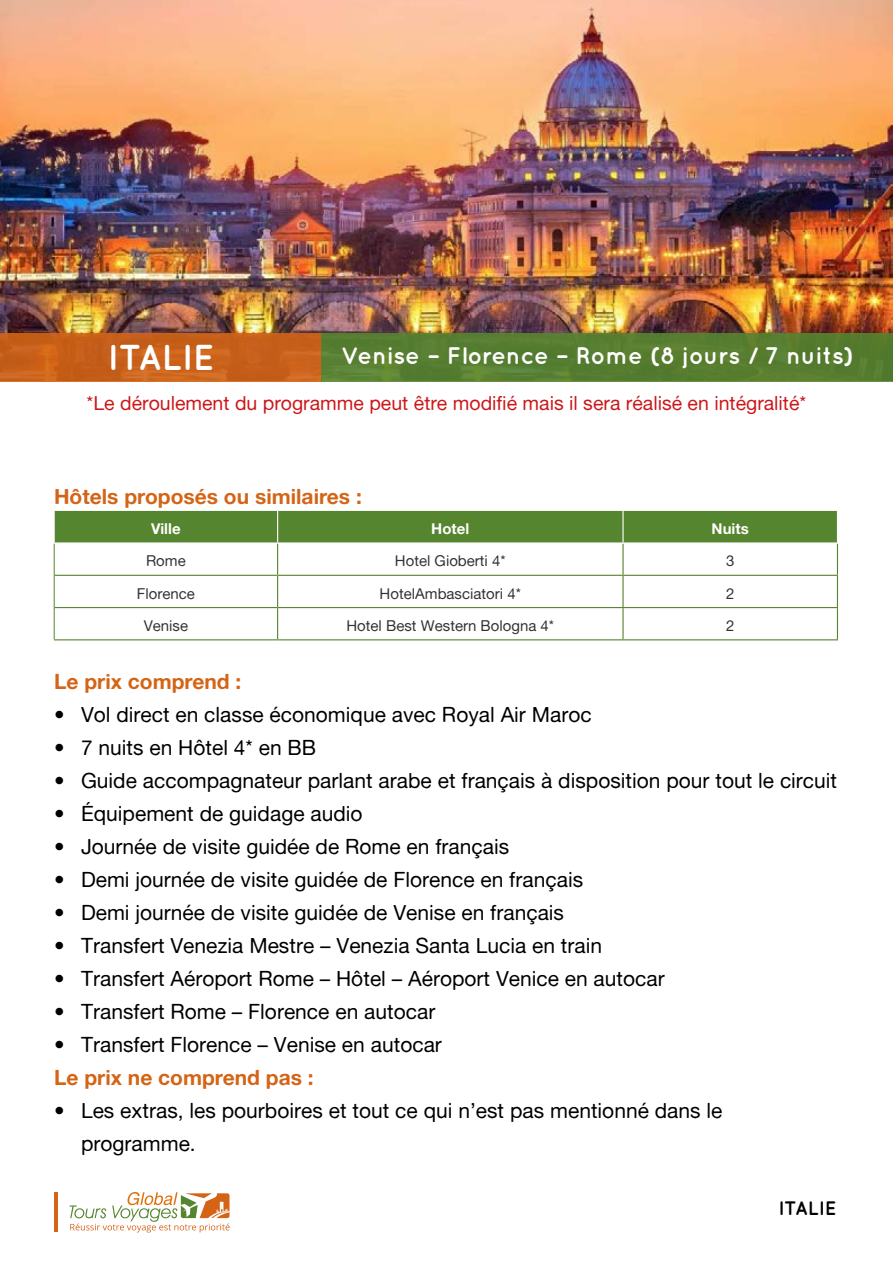
<style>
.page{position:relative;width:893px;height:1263px;background:#fff}
.page>*{position:absolute;margin:0;border:0;box-sizing:border-box;transform-origin:0 0}
.t1{font:700 36px "Quicksand";color:#fff}
.t2{font:700 24px "Quicksand";color:#fff}
.t3{font:21px/33px "Alte Haas Grotesk";color:#000}
.t4{font:21px "Alte Haas Grotesk Bold";color:#d46416}
.t5{font:19.5px "Alte Haas Grotesk";color:#cd171a}
.t6{font:700 19.5px "Quicksand";color:#000}
.t7{font:15px "Alte Haas Grotesk";color:#333}
.t8{font:15px "Alte Haas Grotesk Bold";color:#fff}
</style>
<div class="page">
<svg style="left:69px;top:1192px;width:161px;height:40px"></svg>
<hr style="left:54px;top:1193px;width:4px;height:39px;background:#d46416">
<img style="left:0;top:0;width:893px;height:333px">
<div style="left:0;top:333px;width:322px;height:49px;background:linear-gradient(to bottom,#c65e18,#cb641d)"></div>
<div style="left:322px;top:333px;width:571px;height:49px;background:#577d30"></div>
<div style="left:55px;top:511px;width:782px;height:31px;background:#56852f"></div>
<svg style="left:55px;top:544px;width:782px;height:95px"></svg>
<hr style="left:54px;top:544px;width:1px;height:31px;background:#56852f">
<hr style="left:54px;top:575px;width:1px;height:33px;background:#56852f">
<hr style="left:54px;top:608px;width:1px;height:31px;background:#56852f">
<hr style="left:277px;top:544px;width:1px;height:31px;background:#56852f">
<hr style="left:622px;top:544px;width:2px;height:31px;background:#56852f">
<hr style="left:837px;top:544px;width:1px;height:31px;background:#56852f">
<hr style="left:54px;top:575px;width:224px;height:1px;background:#56852f">
<hr style="left:278px;top:575px;width:345px;height:1px;background:#56852f">
<hr style="left:277px;top:576px;width:1px;height:31px;background:#56852f">
<hr style="left:623px;top:575px;width:215px;height:1px;background:#56852f">
<hr style="left:622px;top:576px;width:2px;height:31px;background:#56852f">
<hr style="left:837px;top:576px;width:1px;height:31px;background:#56852f">
<hr style="left:54px;top:607px;width:224px;height:1px;background:#56852f">
<hr style="left:278px;top:607px;width:345px;height:1px;background:#56852f">
<hr style="left:277px;top:608px;width:1px;height:31px;background:#56852f">
<hr style="left:623px;top:607px;width:215px;height:1px;background:#56852f">
<hr style="left:622px;top:608px;width:2px;height:31px;background:#56852f">
<hr style="left:837px;top:608px;width:1px;height:31px;background:#56852f">
<hr style="left:54px;top:639px;width:224px;height:1px;background:#56852f">
<hr style="left:278px;top:639px;width:345px;height:1px;background:#56852f">
<hr style="left:623px;top:639px;width:215px;height:1px;background:#56852f">
<hr style="left:277px;top:511px;width:1px;height:31px;background:#fff">
<hr style="left:622px;top:511px;width:2px;height:31px;background:#fff">
<h1 class="t1" style="left:107px;top:336px;width:108px">ITALIE</h1>
<p class="t2" style="left:341px;top:341px;width:514px">Venise – Florence – Rome (8 jours / 7 nuits)</p>
<p class="t5" style="left:87px;top:391px;width:721px">*Le déroulement du programme peut être modifié mais il sera réalisé en intégralité*</p>
<p class="t4" style="left:54px;top:484px;width:309px">Hôtels proposés ou similaires :</p>
<p class="t8" style="left:151px;top:519px;width:31px">Ville</p>
<p class="t8" style="left:431px;top:519px;width:40px">Hotel</p>
<p class="t8" style="left:712px;top:519px;width:39px">Nuits</p>
<p class="t7" style="left:146px;top:552px;width:41px">Rome</p>
<p class="t7" style="left:395px;top:552px;width:112px">Hotel Gioberti 4*</p>
<p class="t7" style="left:726px;top:552px;width:10px">3</p>
<p class="t7" style="left:137px;top:584px;width:60px">Florence</p>
<p class="t7" style="left:380px;top:584px;width:143px">HotelAmbasciatori 4*</p>
<p class="t7" style="left:726px;top:584px;width:10px">2</p>
<p class="t7" style="left:144px;top:617px;width:46px">Venise</p>
<p class="t7" style="left:346px;top:617px;width:209px">Hotel Best Western Bologna 4*</p>
<p class="t7" style="left:726px;top:617px;width:10px">2</p>
<p class="t4" style="left:54px;top:668px;width:189px">Le prix comprend :</p>
<p class="t3" style="left:54px;top:698px;width:539px">• Vol direct en classe économique avec Royal Air Maroc</p>
<p class="t3" style="left:54px;top:731px;width:264px">• 7 nuits en Hôtel 4* en BB</p>
<p class="t3" style="left:54px;top:764px;width:785px">• Guide accompagnateur parlant arabe et français à disposition pour tout le circuit</p>
<p class="t3" style="left:54px;top:797px;width:310px">• Équipement de guidage audio</p>
<p class="t3" style="left:54px;top:830px;width:457px">• Journée de visite guidée de Rome en français</p>
<p class="t3" style="left:54px;top:863px;width:531px">• Demi journée de visite guidée de Florence en français</p>
<p class="t3" style="left:54px;top:896px;width:512px">• Demi journée de visite guidée de Venise en français</p>
<p class="t3" style="left:54px;top:929px;width:550px">• Transfert Venezia Mestre – Venezia Santa Lucia en train</p>
<p class="t3" style="left:54px;top:962px;width:612px">• Transfert Aéroport Rome – Hôtel – Aéroport Venice en autocar</p>
<p class="t3" style="left:54px;top:995px;width:383px">• Transfert Rome – Florence en autocar</p>
<p class="t3" style="left:54px;top:1028px;width:389px">• Transfert Florence – Venise en autocar</p>
<p class="t4" style="left:54px;top:1064px;width:261px">Le prix ne comprend pas :</p>
<p class="t3" style="left:81px;top:1094px;width:643px;text-indent:-27px">• Les extras, les pourboires et tout ce qui n’est pas mentionné dans le programme.</p>
<p class="t6" style="left:778px;top:1197px;width:59px">ITALIE</p>
</div>
